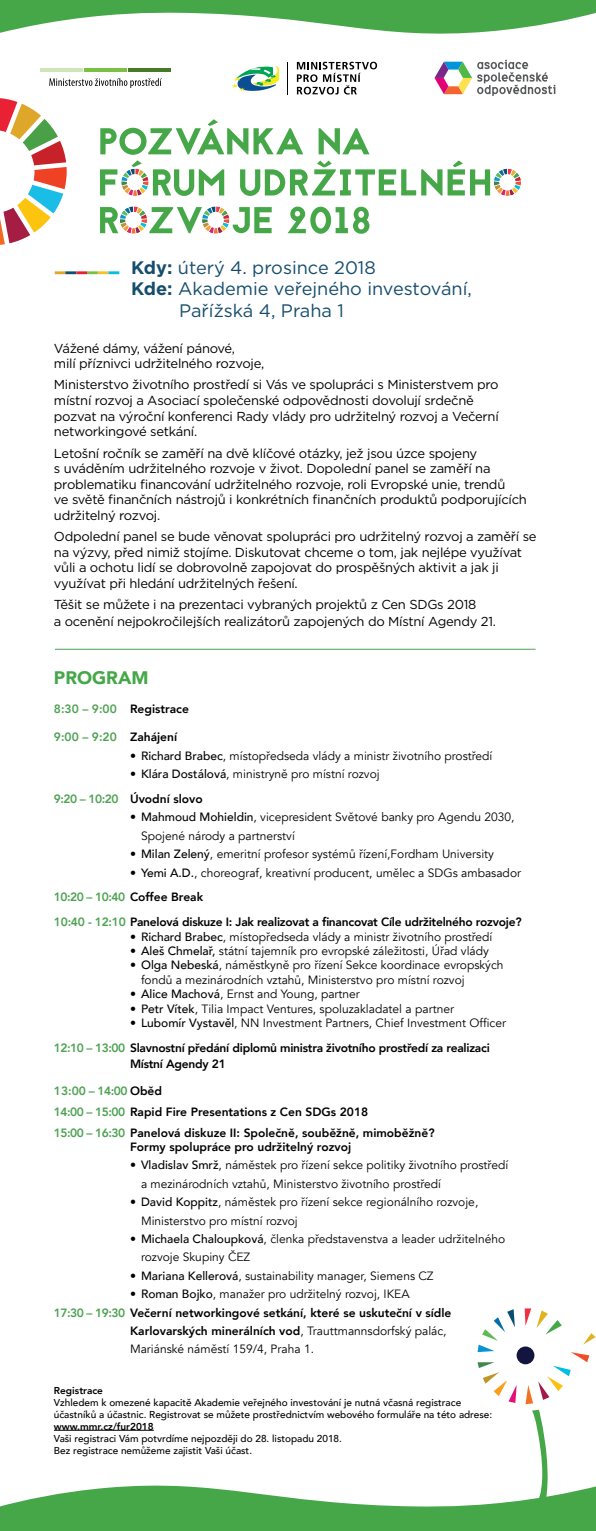
<style>
.page{position:relative;width:596px;height:1531px;background:#fff}
.page>*{position:absolute;margin:0;border:0;box-sizing:border-box;transform-origin:0 0}
.t1{font:18.1px "Gotham";color:#154d6d}
.t2{font:900 18.1px "Avenir";color:#46a749}
.t3{font:13px/15.6px "Gotham";letter-spacing:-.02em;color:#000}
.t4{font:12px/18.4px "Avenir";color:#000}
.t5{font:800 12px/24.8px "Avenir";letter-spacing:-.02em;color:#000}
.t6{font:800 12px/20.8px "Avenir";color:#000}
.t7{font:800 12px "Avenir";color:#4da252}
.t8{font:500 10px/12px "Avenir";color:#000}
.t9{font:800 10px "Avenir";color:#000}
.s1{font-weight:700}
.s2{color:#4da252}
.s3{color:#000}
.s4{font-weight:500}
.s5{font-weight:800;color:#4da252}
.s6{font-weight:800}
.s7{font-weight:400}
</style>
<div class="page">
<hr style="left:55px;top:649px;width:480px;height:1px;background:#4da252">
<svg style="left:55px;top:271px;width:64px;height:3px"></svg>
<svg style="left:0;top:98px;width:67px;height:147px"></svg>
<hr style="left:128px;top:68px;width:43px;height:4px;background:#467a27">
<hr style="left:40px;top:68px;width:43px;height:4px;background:#cfe5b7">
<hr style="left:84px;top:68px;width:43px;height:4px;background:#7ac143">
<svg style="left:49px;top:78px;width:113px;height:10px"></svg>
<hr style="left:287px;top:62px;width:1px;height:32px;background:#000">
<svg style="left:297px;top:62px;width:80px;height:33px"></svg>
<svg style="left:231px;top:66px;width:47px;height:25px"></svg>
<svg style="left:434px;top:60px;width:121px;height:36px"></svg>
<svg style="left:0;top:0;width:595px;height:34px"></svg>
<svg style="left:287px;top:207px;width:82px;height:27px"></svg>
<svg style="left:100px;top:119px;width:420px;height:77px"></svg>
<svg style="left:100px;top:206px;width:171px;height:28px"></svg>
<svg style="left:0;top:1308px;width:595px;height:223px"></svg>
<h1 class="t1" style="left:131px;top:256px;width:246px"><span class="s1">Kdy:</span> úterý 4. prosince 2018</h1>
<h1 class="t1" style="left:131px;top:277px;width:342px"><span class="s1">Kde:</span> Akademie veřejného investování,</h1>
<h1 class="t1" style="left:179px;top:299px;width:166px">Pařížská 4, Praha 1</h1>
<p class="t3" style="left:54px;top:340px;width:212px">Vážené dámy, vážení pánové,<br>milí příznivci udržitelného rozvoje,</p>
<p class="t3" style="left:54px;top:377px;width:446px">Ministerstvo životního prostředí si Vás ve spolupráci s Ministerstvem pro místní rozvoj a Asociací společenské odpovědnosti dovolují srdečně pozvat na výroční konferenci Rady vlády pro udržitelný rozvoj a Večerní networkingové setkání.</p>
<p class="t3" style="left:54px;top:445px;width:474px">Letošní ročník se zaměří na dvě klíčové otázky, jež jsou úzce spojeny<br>s uváděním udržitelného rozvoje v život. Dopolední panel se zaměří na problematiku financování udržitelného rozvoje, roli Evropské unie, trendů<br>ve světě finančních nástrojů i konkrétních finančních produktů podporujících udržitelný rozvoj.</p>
<p class="t3" style="left:54px;top:528px;width:484px">Odpolední panel se bude věnovat spolupráci pro udržitelný rozvoj a zaměří se na výzvy, před nimiž stojíme. Diskutovat chceme o tom, jak nejlépe využívat vůli a ochotu lidí se dobrovolně zapojovat do prospěšných aktivit a jak ji využívat při hledání udržitelných řešení.</p>
<p class="t3" style="left:54px;top:596px;width:443px;line-height:16.8px">Těšit se můžete i na prezentaci vybraných projektů z Cen SDGs 2018<br>a ocenění nejpokročilejších realizátorů zapojených do Místní Agendy 21.</p>
<h1 class="t2" style="left:54px;top:662px;width:96px">PROGRAM</h1>
<p class="t6" style="left:54px;top:698px;width:136px"><span class="s2">8:30 – 9:00</span> Registrace</p>
<p class="t7" style="left:54px;top:728px;width:125px">9:00 – 9:20 <span class="s3">Zahájení</span></p>
<p class="t4" style="left:130px;top:747px;width:364px">• <span class="s4">Richard Brabec</span>, místopředseda vlády a ministr životního prostředí</p>
<p class="t4" style="left:54px;top:762px;width:327px;line-height:24.8px;text-indent:76px">• <span class="s4">Klára Dostálová</span>, ministryně pro místní rozvoj<br><span class="s5">9:20 – 10:20</span> <span class="s6">Úvodní slovo</span></p>
<p class="t4" style="left:141px;top:808px;width:374px;text-indent:-11px">• <span class="s4">Mahmoud Mohieldin</span>, vicepresident Světové banky pro Agendu 2030,<br>Spojené národy a partnerství</p>
<p class="t4" style="left:130px;top:845px;width:365px">• <span class="s4">Milan Zelený</span>, emeritní profesor systémů řízení,Fordham University</p>
<p class="t5" style="left:54px;top:860px;width:469px;text-indent:76px"><span class="s7">•</span> <span class="s4">Yemi A.D.</span><span class="s7">, choreograf, kreativní producent, umělec a SDGs ambasador<br></span><span class="s2">10:20 – 10:40</span> Coffee Break<br><span class="s2">10:40 - 12:10</span> Panelová diskuze I: Jak realizovat a financovat Cíle udržitelného rozvoje?</p>
<p class="t4" style="left:130px;top:927px;width:364px">• <span class="s4">Richard Brabec</span>, místopředseda vlády a ministr životního prostředí</p>
<p class="t4" style="left:130px;top:942px;width:360px">• <span class="s4">Aleš Chmelař,</span> státní tajemník pro evropské záležitosti, Úřad vlády</p>
<p class="t4" style="left:141px;top:958px;width:364px;line-height:14.4px;text-indent:-11px">• <span class="s4">Olga Nebeská</span>, náměstkyně pro řízení Sekce koordinace evropských fondů a mezinárodních vztahů, Ministerstvo pro místní rozvoj</p>
<p class="t4" style="left:130px;top:985px;width:231px">• <span class="s4">Alice Machová</span>, Ernst and Young, partner</p>
<p class="t4" style="left:130px;top:999px;width:325px">• <span class="s4">Petr Vítek</span>, Tilia Impact Ventures, spoluzakladatel a partner</p>
<p class="t5" style="left:54px;top:1010px;width:453px;text-indent:76px"><span class="s7">•</span> <span class="s4">Lubomír Vystavěl</span><span class="s7">, NN Investment Partners, Chief Investment Officer<br></span><span class="s2">12:10 – 13:00</span> Slavnostní předání diplomů ministra životního prostředí za realizaci</p>
<p class="t5" style="left:130px;top:1051px;width:97px">Místní Agendy 21</p>
<p class="t6" style="left:54px;top:1080px;width:382px"><span class="s2">13:00 – 14:00</span> Oběd<br><span class="s2">14:00 – 15:00</span> Rapid Fire Presentations z Cen SDGs 2018<br><span class="s2">15:00 – 16:30</span> Panelová diskuze II: Společně, souběžně, mimoběžně?</p>
<p class="t6" style="left:130px;top:1136px;width:222px">Formy spolupráce pro udržitelný rozvoj</p>
<p class="t4" style="left:141px;top:1156px;width:368px;text-indent:-11px">• <span class="s4">Vladislav Smrž</span>, náměstek pro řízení sekce politiky životního prostředí a mezinárodních vztahů, Ministerstvo životního prostředí</p>
<p class="t4" style="left:141px;top:1193px;width:338px;text-indent:-11px">• <span class="s4">David Koppitz</span>, náměstek pro řízení sekce regionálního rozvoje,<br>Ministerstvo pro místní rozvoj</p>
<p class="t4" style="left:141px;top:1230px;width:365px;text-indent:-11px">• <span class="s4">Michaela Chaloupková</span>, členka představenstva a leader udržitelného rozvoje Skupiny ČEZ</p>
<p class="t4" style="left:130px;top:1266px;width:305px">• <span class="s4">Mariana Kellerová</span>, sustainability manager, Siemens CZ</p>
<p class="t4" style="left:130px;top:1285px;width:281px">• <span class="s4">Roman Bojko</span>, manažer pro udržitelný rozvoj, IKEA</p>
<p class="t6" style="left:54px;top:1302px;width:399px"><span class="s2">17:30 – 19:30</span> Večerní networkingové setkání, které se uskuteční v sídle</p>
<p class="t6" style="left:130px;top:1320px;width:318px">Karlovarských minerálních vod<span class="s7">, Trauttmannsdorfský palác,</span></p>
<p class="t4" style="left:130px;top:1340px;width:185px">Mariánské náměstí 159/4, Praha 1.</p>
<p class="t9" style="left:54px;top:1382px;width:51px">Registrace</p>
<p class="t8" style="left:54px;top:1395px;width:439px">Vzhledem k omezené kapacitě Akademie veřejného investování je nutná včasná registrace účastníků a účastnic. Registrovat se můžete prostřednictvím webového formuláře na této adrese:</p>
<p class="t9" style="left:54px;top:1418px;width:101px">www.mmr.cz/fur2018</p>
<p class="t8" style="left:54px;top:1431px;width:289px">Vaši registraci Vám potvrdíme nejpozději do 28. listopadu 2018.<br>Bez registrace nemůžeme zajistit Vaši účast.</p>
</div>
